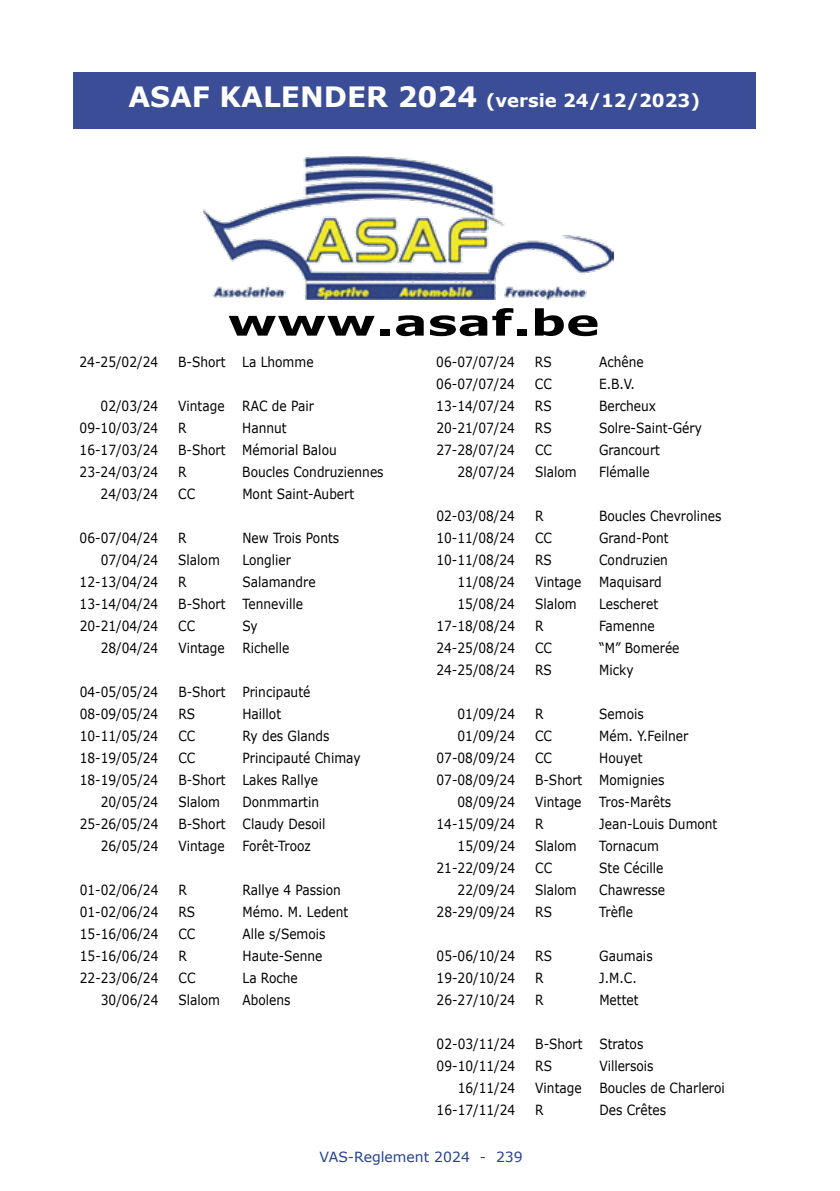
<style>
.page{position:relative;width:840px;height:1191px;background:#fff}
.page>*{position:absolute;margin:0;border:0;box-sizing:border-box;transform-origin:0 0}
.t1{font:700 36px "Verdana";color:#000;scale:1.4 1}
.t2{font:700 18px "Verdana";color:#fff}
.t3{font:14px "Verdana";color:#000;scale:.87 1}
.t4{font:14px "Verdana";color:#25408f}
.s1{font-size:28px}
</style>
<div class="page">
<div style="left:73px;top:72px;width:682px;height:56px;background:#3b4d96"></div>
<img style="left:204px;top:156px;width:409px;height:143px">
<p class="t2" style="left:128px;top:89px;width:573px"><span class="s1">ASAF KALENDER 2024</span> (versie 24/12/2023)</p>
<h1 class="t1" style="left:227px;top:300px;width:267px">www.asaf.be</h1>
<p class="t3" style="left:79px;top:352px;width:92px">24-25/02/24</p>
<p class="t3" style="left:178px;top:352px;width:157px">B-Short La Lhomme</p>
<p class="t3" style="left:100px;top:396px;width:68px">02/03/24</p>
<p class="t3" style="left:178px;top:396px;width:55px">Vintage</p>
<p class="t3" style="left:242px;top:396px;width:84px">RAC de Pair</p>
<p class="t3" style="left:79px;top:418px;width:92px">09-10/03/24</p>
<p class="t3" style="left:178px;top:418px;width:11px">R</p>
<p class="t3" style="left:242px;top:418px;width:53px">Hannut</p>
<p class="t3" style="left:80px;top:440px;width:92px">16-17/03/24</p>
<p class="t3" style="left:178px;top:440px;width:184px">B-Short Mémorial Balou</p>
<p class="t3" style="left:80px;top:462px;width:92px">23-24/03/24</p>
<p class="t3" style="left:178px;top:462px;width:11px">R</p>
<p class="t3" style="left:242px;top:462px;width:164px">Boucles Condruziennes</p>
<p class="t3" style="left:101px;top:484px;width:68px">24/03/24</p>
<p class="t3" style="left:178px;top:484px;width:21px">CC</p>
<p class="t3" style="left:242px;top:484px;width:130px">Mont Saint-Aubert</p>
<p class="t3" style="left:80px;top:528px;width:92px">06-07/04/24</p>
<p class="t3" style="left:178px;top:528px;width:11px">R</p>
<p class="t3" style="left:242px;top:528px;width:113px">New Trois Ponts</p>
<p class="t3" style="left:101px;top:550px;width:68px">07/04/24</p>
<p class="t3" style="left:178px;top:550px;width:49px">Slalom</p>
<p class="t3" style="left:242px;top:550px;width:57px">Longlier</p>
<p class="t3" style="left:80px;top:572px;width:92px">12-13/04/24</p>
<p class="t3" style="left:178px;top:572px;width:11px">R</p>
<p class="t3" style="left:242px;top:572px;width:86px">Salamandre</p>
<p class="t3" style="left:80px;top:594px;width:92px">13-14/04/24</p>
<p class="t3" style="left:178px;top:594px;width:145px">B-Short Tenneville</p>
<p class="t3" style="left:80px;top:616px;width:92px">20-21/04/24</p>
<p class="t3" style="left:178px;top:616px;width:21px">CC</p>
<p class="t3" style="left:242px;top:616px;width:19px">Sy</p>
<p class="t3" style="left:101px;top:638px;width:68px">28/04/24</p>
<p class="t3" style="left:178px;top:638px;width:55px">Vintage</p>
<p class="t3" style="left:242px;top:638px;width:56px">Richelle</p>
<p class="t3" style="left:80px;top:682px;width:92px">04-05/05/24</p>
<p class="t3" style="left:178px;top:682px;width:153px">B-Short Principauté</p>
<p class="t3" style="left:80px;top:704px;width:92px">08-09/05/24</p>
<p class="t3" style="left:178px;top:704px;width:21px">RS</p>
<p class="t3" style="left:242px;top:704px;width:46px">Haillot</p>
<p class="t3" style="left:80px;top:726px;width:92px">10-11/05/24</p>
<p class="t3" style="left:178px;top:726px;width:21px">CC</p>
<p class="t3" style="left:242px;top:726px;width:101px">Ry des Glands</p>
<p class="t3" style="left:80px;top:748px;width:92px">18-19/05/24</p>
<p class="t3" style="left:178px;top:748px;width:21px">CC</p>
<p class="t3" style="left:242px;top:748px;width:137px">Principauté Chimay</p>
<p class="t3" style="left:80px;top:770px;width:92px">18-19/05/24</p>
<p class="t3" style="left:178px;top:770px;width:162px">B-Short Lakes Rallye</p>
<p class="t3" style="left:101px;top:792px;width:68px">20/05/24</p>
<p class="t3" style="left:178px;top:792px;width:49px">Slalom</p>
<p class="t3" style="left:242px;top:792px;width:89px">Donmmartin</p>
<p class="t3" style="left:80px;top:814px;width:92px">25-26/05/24</p>
<p class="t3" style="left:178px;top:814px;width:170px">B-Short Claudy Desoil</p>
<p class="t3" style="left:101px;top:836px;width:68px">26/05/24</p>
<p class="t3" style="left:178px;top:836px;width:55px">Vintage</p>
<p class="t3" style="left:242px;top:836px;width:80px">Forêt-Trooz</p>
<p class="t3" style="left:80px;top:880px;width:92px">01-02/06/24</p>
<p class="t3" style="left:178px;top:880px;width:11px">R</p>
<p class="t3" style="left:242px;top:880px;width:115px">Rallye 4 Passion</p>
<p class="t3" style="left:80px;top:902px;width:92px">01-02/06/24</p>
<p class="t3" style="left:178px;top:902px;width:21px">RS</p>
<p class="t3" style="left:242px;top:902px;width:123px">Mémo. M. Ledent</p>
<p class="t3" style="left:80px;top:924px;width:92px">15-16/06/24</p>
<p class="t3" style="left:178px;top:924px;width:21px">CC</p>
<p class="t3" style="left:242px;top:924px;width:97px">Alle s/Semois</p>
<p class="t3" style="left:80px;top:946px;width:92px">15-16/06/24</p>
<p class="t3" style="left:178px;top:946px;width:11px">R</p>
<p class="t3" style="left:242px;top:946px;width:93px">Haute-Senne</p>
<p class="t3" style="left:80px;top:968px;width:92px">22-23/06/24</p>
<p class="t3" style="left:178px;top:968px;width:21px">CC</p>
<p class="t3" style="left:242px;top:968px;width:65px">La Roche</p>
<p class="t3" style="left:101px;top:990px;width:68px">30/06/24</p>
<p class="t3" style="left:178px;top:990px;width:49px">Slalom</p>
<p class="t3" style="left:242px;top:990px;width:57px">Abolens</p>
<p class="t3" style="left:436px;top:352px;width:92px">06-07/07/24</p>
<p class="t3" style="left:534px;top:352px;width:21px">RS</p>
<p class="t3" style="left:598px;top:352px;width:53px">Achêne</p>
<p class="t3" style="left:436px;top:374px;width:92px">06-07/07/24</p>
<p class="t3" style="left:534px;top:374px;width:21px">CC</p>
<p class="t3" style="left:598px;top:374px;width:43px">E.B.V.</p>
<p class="t3" style="left:436px;top:396px;width:92px">13-14/07/24</p>
<p class="t3" style="left:534px;top:396px;width:21px">RS</p>
<p class="t3" style="left:598px;top:396px;width:67px">Bercheux</p>
<p class="t3" style="left:436px;top:418px;width:92px">20-21/07/24</p>
<p class="t3" style="left:534px;top:418px;width:21px">RS</p>
<p class="t3" style="left:598px;top:418px;width:120px">Solre-Saint-Géry</p>
<p class="t3" style="left:436px;top:440px;width:92px">27-28/07/24</p>
<p class="t3" style="left:534px;top:440px;width:21px">CC</p>
<p class="t3" style="left:598px;top:440px;width:72px">Grancourt</p>
<p class="t3" style="left:457px;top:462px;width:68px">28/07/24</p>
<p class="t3" style="left:534px;top:462px;width:49px">Slalom</p>
<p class="t3" style="left:598px;top:462px;width:60px">Flémalle</p>
<p class="t3" style="left:436px;top:506px;width:92px">02-03/08/24</p>
<p class="t3" style="left:534px;top:506px;width:11px">R</p>
<p class="t3" style="left:598px;top:506px;width:142px">Boucles Chevrolines</p>
<p class="t3" style="left:436px;top:528px;width:92px">10-11/08/24</p>
<p class="t3" style="left:534px;top:528px;width:21px">CC</p>
<p class="t3" style="left:598px;top:528px;width:81px">Grand-Pont</p>
<p class="t3" style="left:436px;top:550px;width:92px">10-11/08/24</p>
<p class="t3" style="left:534px;top:550px;width:21px">RS</p>
<p class="t3" style="left:598px;top:550px;width:81px">Condruzien</p>
<p class="t3" style="left:457px;top:572px;width:68px">11/08/24</p>
<p class="t3" style="left:534px;top:572px;width:55px">Vintage</p>
<p class="t3" style="left:598px;top:572px;width:74px">Maquisard</p>
<p class="t3" style="left:457px;top:594px;width:68px">15/08/24</p>
<p class="t3" style="left:534px;top:594px;width:49px">Slalom</p>
<p class="t3" style="left:598px;top:594px;width:69px">Lescheret</p>
<p class="t3" style="left:436px;top:616px;width:92px">17-18/08/24</p>
<p class="t3" style="left:534px;top:616px;width:11px">R</p>
<p class="t3" style="left:598px;top:616px;width:65px">Famenne</p>
<p class="t3" style="left:436px;top:638px;width:92px">24-25/08/24</p>
<p class="t3" style="left:534px;top:638px;width:21px">CC</p>
<p class="t3" style="left:599px;top:638px;width:94px">“M” Bomerée</p>
<p class="t3" style="left:436px;top:660px;width:92px">24-25/08/24</p>
<p class="t3" style="left:535px;top:660px;width:21px">RS</p>
<p class="t3" style="left:599px;top:660px;width:41px">Micky</p>
<p class="t3" style="left:457px;top:704px;width:68px">01/09/24</p>
<p class="t3" style="left:535px;top:704px;width:11px">R</p>
<p class="t3" style="left:599px;top:704px;width:53px">Semois</p>
<p class="t3" style="left:457px;top:726px;width:68px">01/09/24</p>
<p class="t3" style="left:535px;top:726px;width:21px">CC</p>
<p class="t3" style="left:599px;top:726px;width:104px">Mém. Y.Feilner</p>
<p class="t3" style="left:436px;top:748px;width:92px">07-08/09/24</p>
<p class="t3" style="left:535px;top:748px;width:21px">CC</p>
<p class="t3" style="left:599px;top:748px;width:51px">Houyet</p>
<p class="t3" style="left:436px;top:770px;width:92px">07-08/09/24</p>
<p class="t3" style="left:535px;top:770px;width:150px">B-Short Momignies</p>
<p class="t3" style="left:457px;top:792px;width:68px">08/09/24</p>
<p class="t3" style="left:535px;top:792px;width:55px">Vintage</p>
<p class="t3" style="left:599px;top:792px;width:84px">Tros-Marêts</p>
<p class="t3" style="left:436px;top:814px;width:92px">14-15/09/24</p>
<p class="t3" style="left:535px;top:814px;width:11px">R</p>
<p class="t3" style="left:599px;top:814px;width:137px">Jean-Louis Dumont</p>
<p class="t3" style="left:457px;top:836px;width:68px">15/09/24</p>
<p class="t3" style="left:535px;top:836px;width:49px">Slalom</p>
<p class="t3" style="left:599px;top:836px;width:70px">Tornacum</p>
<p class="t3" style="left:436px;top:858px;width:92px">21-22/09/24</p>
<p class="t3" style="left:535px;top:858px;width:21px">CC</p>
<p class="t3" style="left:599px;top:858px;width:75px">Ste Cécille</p>
<p class="t3" style="left:457px;top:880px;width:68px">22/09/24</p>
<p class="t3" style="left:535px;top:880px;width:49px">Slalom</p>
<p class="t3" style="left:599px;top:880px;width:77px">Chawresse</p>
<p class="t3" style="left:436px;top:902px;width:92px">28-29/09/24</p>
<p class="t3" style="left:535px;top:902px;width:21px">RS</p>
<p class="t3" style="left:599px;top:902px;width:40px">Trèfle</p>
<p class="t3" style="left:436px;top:946px;width:92px">05-06/10/24</p>
<p class="t3" style="left:535px;top:946px;width:21px">RS</p>
<p class="t3" style="left:599px;top:946px;width:63px">Gaumais</p>
<p class="t3" style="left:436px;top:968px;width:92px">19-20/10/24</p>
<p class="t3" style="left:535px;top:968px;width:11px">R</p>
<p class="t3" style="left:599px;top:968px;width:45px">J.M.C.</p>
<p class="t3" style="left:436px;top:990px;width:92px">26-27/10/24</p>
<p class="t3" style="left:535px;top:990px;width:11px">R</p>
<p class="t3" style="left:599px;top:990px;width:47px">Mettet</p>
<p class="t3" style="left:436px;top:1034px;width:92px">02-03/11/24</p>
<p class="t3" style="left:535px;top:1034px;width:126px">B-Short Stratos</p>
<p class="t3" style="left:436px;top:1056px;width:92px">09-10/11/24</p>
<p class="t3" style="left:535px;top:1056px;width:21px">RS</p>
<p class="t3" style="left:599px;top:1056px;width:64px">Villersois</p>
<p class="t3" style="left:457px;top:1078px;width:68px">16/11/24</p>
<p class="t3" style="left:535px;top:1078px;width:55px">Vintage</p>
<p class="t3" style="left:599px;top:1078px;width:146px">Boucles de Charleroi</p>
<p class="t3" style="left:436px;top:1100px;width:92px">16-17/11/24</p>
<p class="t3" style="left:535px;top:1100px;width:11px">R</p>
<p class="t3" style="left:599px;top:1100px;width:78px">Des Crêtes</p>
<p class="t4" style="left:319px;top:1147px;width:204px">VAS-Reglement 2024 - 239</p>
</div>
